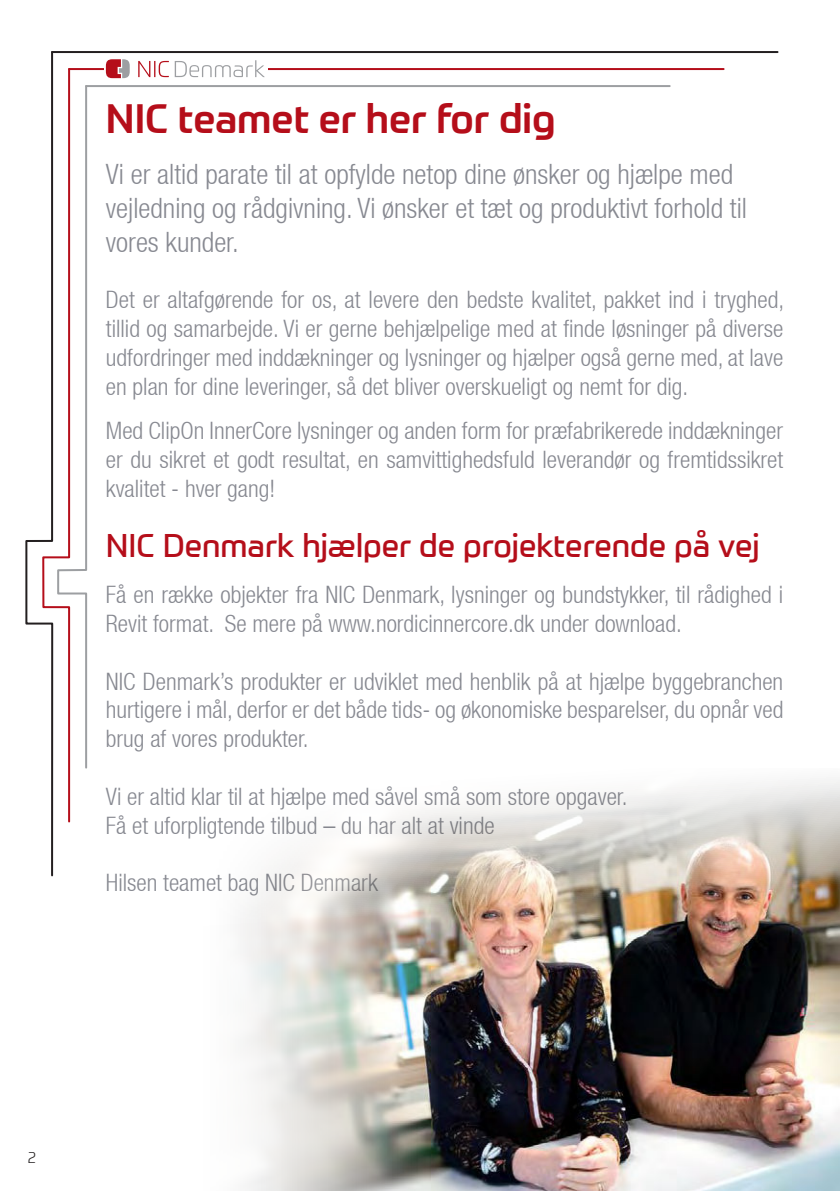
<style>
.page{position:relative;width:840px;height:1191px;background:#fff}
.page>*{position:absolute;margin:0;border:0;box-sizing:border-box;transform-origin:0 0}
.t1{font:500 40px "Prometo W02";color:#b50e1a}
.t2{font:32px "Prometo W02";color:#b50e1a}
.t3{font:300 condensed 28px/33.6px "Helvetica Neue LT";color:#878991}
.t4{font:300 condensed 24px/28.8px "Helvetica Neue LT";color:#878991;text-align:justify}
.t5{font:300 16px "Prometo W02";color:#231f20}
</style>
<div class="page">
<hr style="left:52px;top:51px;width:725px;height:2px;background:#231f20">
<hr style="left:69px;top:68px;width:654px;height:2px;background:#b50e1a">
<hr style="left:86px;top:85px;width:583px;height:2px;background:#9d9fa2">
<svg style="left:25px;top:51px;width:63px;height:826px"></svg>
<hr style="left:104px;top:61px;width:3px;height:17px;background:#fff">
<div style="left:107px;top:61px;width:160px;height:17px;background:#fff"></div>
<svg style="left:106px;top:59px;width:24px;height:19px"></svg>
<svg style="left:175px;top:60px;width:90px;height:17px"></svg>
<svg style="left:138px;top:61px;width:31px;height:16px"></svg>
<img style="left:240px;top:779px;width:599px;height:412px">
<h1 class="t1" style="left:106px;top:103px;width:451px">NIC teamet er her for dig</h1>
<p class="t3" style="left:106px;top:159px;width:642px">Vi er altid parate til at opfylde netop dine ønsker og hjælpe med vejledning og rådgivning. Vi ønsker et tæt og produktivt forhold til vores kunder.</p>
<p class="t4" style="left:106px;top:286px;width:679px">Det er altafgørende for os, at levere den bedste kvalitet, pakket ind i tryghed, tillid og samarbejde. Vi er gerne behjælpelige med at finde løsninger på diverse udfordringer med inddækninger og lysninger og hjælper også gerne med, at lave en plan for dine leveringer, så det bliver overskueligt og nemt for dig.</p>
<p class="t4" style="left:106px;top:417px;width:678px">Med ClipOn InnerCore lysninger og anden form for præfabrikerede inddækninger er du sikret et godt resultat, en samvittighedsfuld leverandør og fremtidssikret kvalitet - hver gang!</p>
<h2 class="t2" style="left:106px;top:531px;width:655px">NIC Denmark hjælper de projekterende på vej</h2>
<p class="t4" style="left:106px;top:581px;width:678px">Få en række objekter fra NIC Denmark, lysninger og bundstykker, til rådighed i<br>Revit format. Se mere på www.nordicinnercore.dk under download.</p>
<p class="t4" style="left:106px;top:667px;width:678px">NIC Denmark’s produkter er udviklet med henblik på at hjælpe byggebranchen hurtigere i mål, derfor er det både tids- og økonomiske besparelser, du opnår ved brug af vores produkter.</p>
<p class="t4" style="left:106px;top:783px;width:523px">Vi er altid klar til at hjælpe med såvel små som store opgaver.<br>Få et uforpligtende tilbud – du har alt at vinde</p>
<p class="t4" style="left:106px;top:869px;width:273px">Hilsen teamet bag NIC Denmark</p>
<p class="t5" style="left:28px;top:1150px;width:10px">2</p>
</div>
